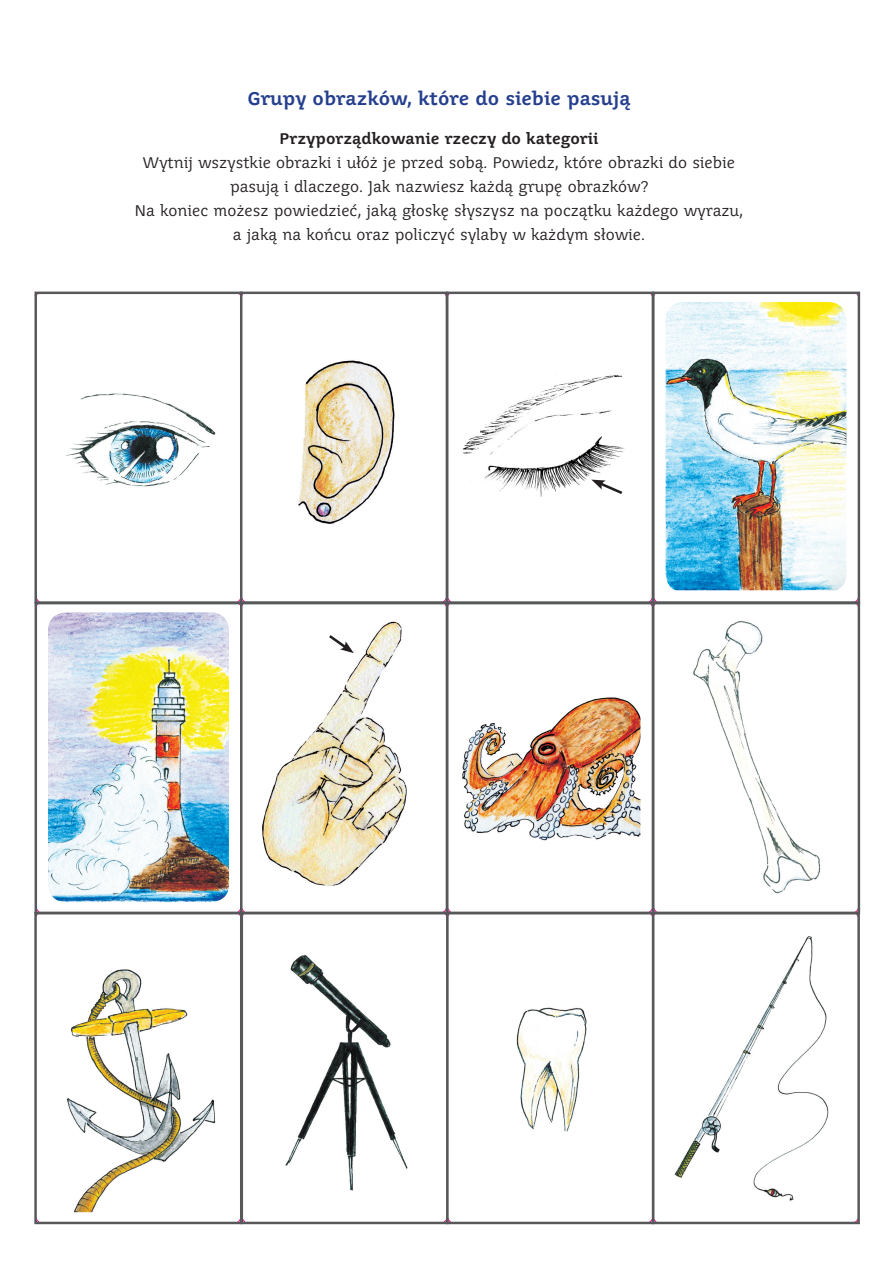
<style>
.page{position:relative;width:893px;height:1263px;background:#fff}
.page>*{position:absolute;margin:0;border:0;box-sizing:border-box;transform-origin:0 0}
.t1{font:700 18px "Juvenis";color:#253f8e}
.t2{font:15px/24px "Juvenis";color:#231f20;text-align:center}
.t3{font:700 15px "Juvenis";color:#231f20}
</style>
<div class="page">
<img style="left:674px;top:936px;width:155px;height:265px">
<div style="left:652px;top:912px;width:208px;height:312px;border:2px solid #57585a"></div>
<img style="left:48px;top:612px;width:181px;height:290px">
<div style="left:35px;top:602px;width:208px;height:312px;border:2px solid #57585a"></div>
<img style="left:66px;top:393px;width:150px;height:94px">
<div style="left:34px;top:292px;width:209px;height:312px;border:2px solid #57585a"></div>
<img style="left:298px;top:360px;width:97px;height:164px">
<div style="left:240px;top:292px;width:208px;height:312px;border:2px solid #57585a"></div>
<img style="left:262px;top:621px;width:145px;height:265px">
<svg style="left:326px;top:632px;width:28px;height:21px"></svg>
<div style="left:240px;top:602px;width:208px;height:312px;border:2px solid #57585a"></div>
<img style="left:462px;top:697px;width:179px;height:144px">
<div style="left:446px;top:602px;width:208px;height:312px;border:2px solid #57585a"></div>
<img style="left:665px;top:302px;width:182px;height:288px">
<div style="left:652px;top:292px;width:208px;height:312px;border:2px solid #57585a"></div>
<img style="left:462px;top:375px;width:164px;height:122px">
<svg style="left:591px;top:480px;width:34px;height:16px"></svg>
<div style="left:446px;top:292px;width:208px;height:312px;border:2px solid #57585a"></div>
<img style="left:693px;top:621px;width:128px;height:273px">
<div style="left:652px;top:602px;width:208px;height:312px;border:2px solid #57585a"></div>
<img style="left:67px;top:969px;width:149px;height:243px">
<div style="left:34px;top:912px;width:208px;height:312px;border:2px solid #57585a"></div>
<img style="left:285px;top:955px;width:123px;height:236px">
<div style="left:241px;top:912px;width:208px;height:312px;border:2px solid #57585a"></div>
<img style="left:516px;top:1007px;width:71px;height:125px">
<div style="left:446px;top:912px;width:208px;height:312px;border:2px solid #57585a"></div>
<p class="t1" style="left:247px;top:87px;width:385px">Grupy obrazków, które do siebie pasują</p>
<p class="t3" style="left:280px;top:130px;width:320px">Przyporządkowanie rzeczy do kategorii</p>
<p class="t2" style="left:143px;top:151px;width:594px">Wytnij wszystkie obrazki i ułóż je przed sobą. Powiedz, które obrazki do siebie pasują i dlaczego. Jak nazwiesz każdą grupę obrazków?</p>
<p class="t2" style="left:135px;top:199px;width:610px">Na koniec możesz powiedzieć, jaką głoskę słyszysz na początku każdego wyrazu, a jaką na końcu oraz policzyć sylaby w każdym słowie.</p>
</div>
